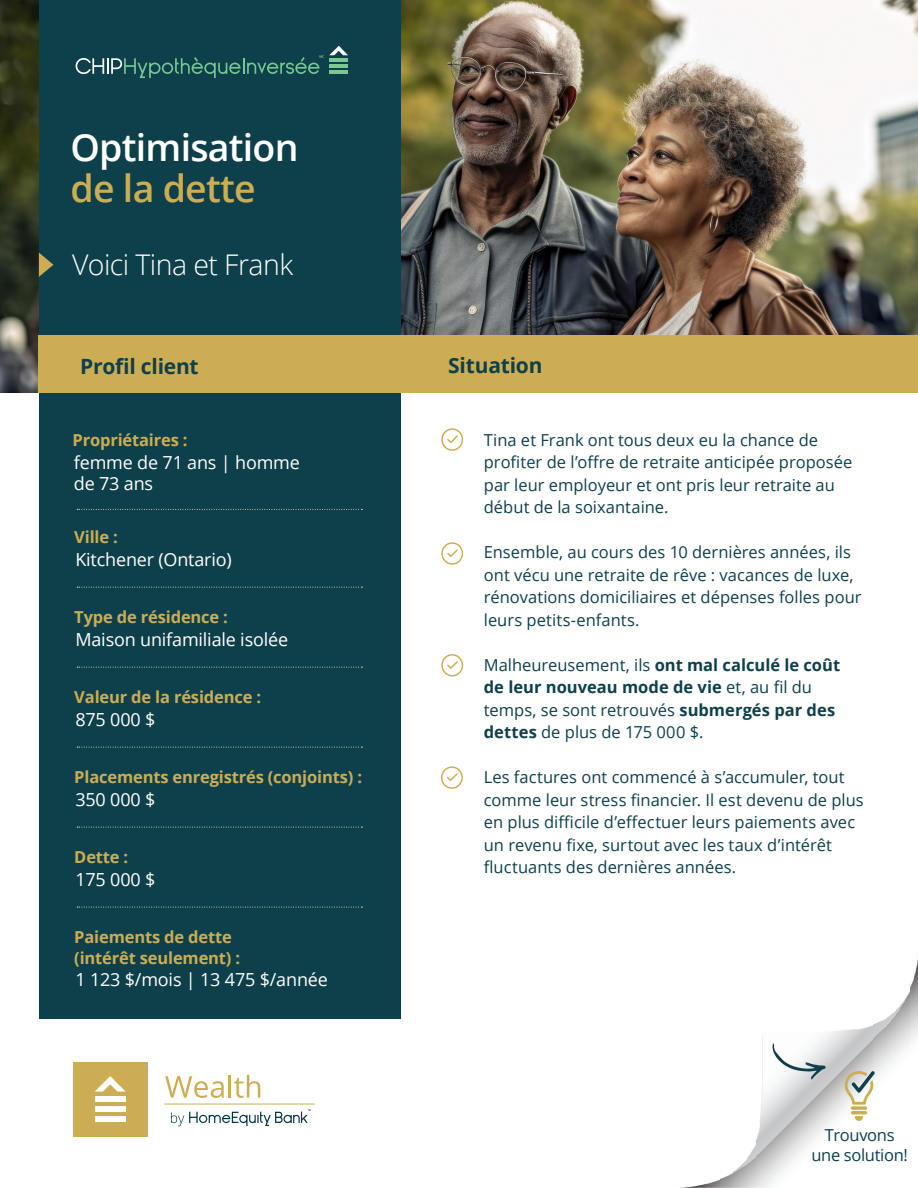
<style>
.page{position:relative;width:918px;height:1188px;background:#fff}
.page>*{position:absolute;margin:0;border:0;box-sizing:border-box;transform-origin:0 0}
.t1{font:600 37.5px/40.5px "Open Sans";letter-spacing:-.02em;color:#fff}
.t2{font:300 28.5px "Open Sans";letter-spacing:-.02em;color:#fff}
.t3{font:700 21px "Open Sans";letter-spacing:-.01em;color:#0e404b}
.t4{font:18px/21px "Open Sans";letter-spacing:-.01em;color:#fff}
.H4__align_right{font:16.5px/22.5px "Open Sans";color:#0e404b}
.t5{font:700 16.5px/21px "Open Sans";letter-spacing:-.01em;color:#cdad54}
.H4__align_right-2{font:16.5px/19.8px "Open Sans";letter-spacing:-.02em;color:#0e404b;text-align:center}
.s1{color:#cdad54}
.s2{font-weight:700}
</style>
<div class="page">
<img style="left:914px;top:959px;width:4px;height:80px">
<img style="left:909px;top:978px;width:5px;height:67px">
<img style="left:905px;top:993px;width:4px;height:55px">
<img style="left:900px;top:1000px;width:5px;height:53px">
<img style="left:896px;top:1006px;width:4px;height:50px">
<img style="left:891px;top:1011px;width:5px;height:52px">
<img style="left:886px;top:1015px;width:5px;height:54px">
<img style="left:882px;top:1019px;width:4px;height:54px">
<img style="left:873px;top:1020px;width:9px;height:57px">
<img style="left:855px;top:1025px;width:18px;height:93px">
<img style="left:759px;top:1029px;width:96px;height:158px">
<img style="left:755px;top:1124px;width:5px;height:63px">
<img style="left:751px;top:1146px;width:4px;height:41px">
<img style="left:746px;top:1153px;width:5px;height:34px">
<img style="left:741px;top:1160px;width:5px;height:27px">
<img style="left:733px;top:1165px;width:9px;height:22px">
<img style="left:728px;top:1173px;width:5px;height:14px">
<svg style="left:719px;top:1175px;width:9px;height:12px"></svg>
<img style="left:705px;top:1180px;width:14px;height:7px">
<img style="left:690px;top:1184px;width:15px;height:3px">
<img style="left:0;top:0;width:918px;height:393px">
<div style="left:39px;top:0;width:362px;height:1018px;background:#0e404b"></div>
<svg style="left:77px;top:509px;width:285px;height:1px"></svg>
<svg style="left:77px;top:587px;width:285px;height:1px"></svg>
<svg style="left:77px;top:667px;width:285px;height:1px"></svg>
<svg style="left:77px;top:747px;width:285px;height:1px"></svg>
<svg style="left:77px;top:827px;width:285px;height:1px"></svg>
<svg style="left:77px;top:907px;width:285px;height:1px"></svg>
<svg style="left:441px;top:428px;width:22px;height:23px"></svg>
<svg style="left:441px;top:542px;width:22px;height:23px"></svg>
<svg style="left:441px;top:654px;width:22px;height:22px"></svg>
<svg style="left:441px;top:766px;width:22px;height:23px"></svg>
<div style="left:39px;top:335px;width:879px;height:58px;background:#cdad54"></div>
<div style="left:73px;top:1062px;width:75px;height:75px;background:#cdad54"></div>
<div style="left:95px;top:1097px;width:31px;height:5px;background:#fff"></div>
<div style="left:95px;top:1107px;width:31px;height:5px;background:#fff"></div>
<div style="left:95px;top:1117px;width:31px;height:5px;background:#fff"></div>
<svg style="left:95px;top:1076px;width:31px;height:16px"></svg>
<svg style="left:165px;top:1076px;width:59px;height:22px"></svg>
<hr style="left:229px;top:1075px;width:2px;height:23px;background:#cdad54">
<svg style="left:234px;top:1075px;width:26px;height:23px"></svg>
<svg style="left:171px;top:1109px;width:140px;height:17px"></svg>
<hr style="left:164px;top:1104px;width:151px;height:1px;background:#cdad54">
<svg style="left:39px;top:253px;width:14px;height:24px"></svg>
<svg style="left:772px;top:1043px;width:54px;height:37px"></svg>
<svg style="left:855px;top:1116px;width:8px;height:5px"></svg>
<hr style="left:851px;top:1111px;width:16px;height:3px;background:#cdad54;border-radius:2px">
<svg style="left:851px;top:1106px;width:16px;height:4px"></svg>
<svg style="left:845px;top:1071px;width:30px;height:34px"></svg>
<svg style="left:76px;top:46px;width:272px;height:32px"></svg>
<p class="t1" style="left:71px;top:127px;width:230px">Optimisation <span class="s1">de la dette</span></p>
<p class="t2" style="left:72px;top:245px;width:223px">Voici Tina et Frank</p>
<p class="t3" style="left:80px;top:352px;width:120px">Profil client</p>
<p class="t5" style="left:73px;top:429px;width:117px">Propriétaires :</p>
<p class="t4" style="left:74px;top:451px;width:228px">femme de 71 ans | homme de 73 ans</p>
<p class="t5" style="left:74px;top:526px;width:45px">Ville :</p>
<p class="t4" style="left:75px;top:548px;width:158px">Kitchener (Ontario)</p>
<p class="t5" style="left:74px;top:606px;width:155px">Type de résidence :</p>
<p class="t4" style="left:75px;top:628px;width:214px">Maison unifamiliale isolée</p>
<p class="t5" style="left:74px;top:686px;width:188px">Valeur de la résidence :</p>
<p class="t4" style="left:75px;top:708px;width:81px">875 000 $</p>
<p class="t5" style="left:74px;top:766px;width:289px">Placements enregistrés (conjoints) :</p>
<p class="t4" style="left:75px;top:788px;width:81px">350 000 $</p>
<p class="t5" style="left:74px;top:846px;width:56px">Dette :</p>
<p class="t4" style="left:75px;top:868px;width:81px">175 000 $</p>
<p class="t5" style="left:74px;top:926px;width:167px">Paiements de dette (intérêt seulement) :</p>
<p class="t4" style="left:75px;top:969px;width:254px">1 123 $/mois | 13 475 $/année</p>
<p class="t3" style="left:448px;top:351px;width:96px">Situation</p>
<p class="H4__align_right" style="left:484px;top:428px;width:370px">Tina et Frank ont tous deux eu la chance de profiter de l’offre de retraite anticipée proposée par leur employeur et ont pris leur retraite au début de la soixantaine.</p>
<p class="H4__align_right" style="left:484px;top:541px;width:379px">Ensemble, au cours des 10 dernières années, ils ont vécu une retraite de rêve : vacances de luxe, rénovations domiciliaires et dépenses folles pour leurs petits-enfants.</p>
<p class="H4__align_right" style="left:484px;top:653px;width:358px">Malheureusement, ils <span class="s2">ont mal calculé le coût de leur nouveau mode de vie</span> et, au fil du temps, se sont retrouvés <span class="s2">submergés par des dettes</span> de plus de 175 000 $.</p>
<p class="H4__align_right" style="left:484px;top:766px;width:381px">Les factures ont commencé à s’accumuler, tout comme leur stress financier. Il est devenu de plus en plus difficile d’effectuer leurs paiements avec un revenu fixe, surtout avec les taux d’intérêt fluctuants des dernières années.</p>
<p class="H4__align_right-2" style="left:811px;top:1125px;width:98px">Trouvons une solution!</p>
</div>
